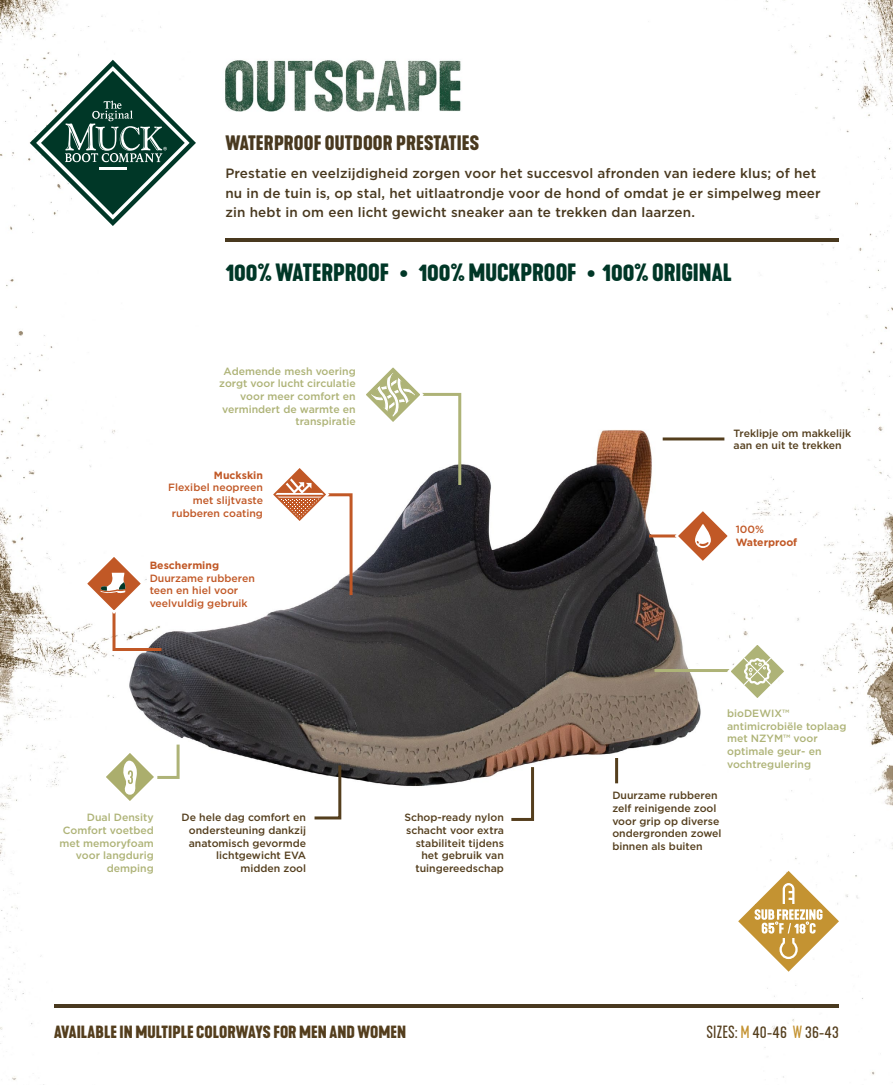
<style>
.page{position:relative;width:893px;height:1085px;background:#fff}
.page>*{position:absolute;margin:0;border:0;box-sizing:border-box;transform-origin:0 0}
.t1{font:700 23.4px "Kapra Neue";color:#003727}
.t2{font:700 19.5px "Kapra Neue";letter-spacing:.01em;color:#49391f}
.t3{font:700 16.5px "Kapra Neue";color:#543e1d}
.t4{font:16.5px "Kapra Neue";letter-spacing:.01em;color:#543e1d}
.t5{font:500 13.5px/19.5px "Gotham";letter-spacing:.01em;color:#49391f}
.t6{font:500 10.5px/12.6px "Gotham";color:#543e1d}
.t7{font:500 10.5px/12.6px "Gotham";color:#aeb377;text-align:right}
.t8{font:500 10.5px/12.6px "Gotham";color:#c15826;text-align:right}
.t9{font:700 10.5px "Gotham";color:#c15826}
.s1{color:#c49332}
</style>
<div class="page">
<img style="left:0;top:0;width:893px;height:1083px">
<img style="left:28px;top:372px;width:738px;height:478px">
<svg style="left:738px;top:870px;width:101px;height:101px"></svg>
<svg style="left:111px;top:533px;width:574px;height:119px"></svg>
<svg style="left:508px;top:754px;width:112px;height:68px"></svg>
<svg style="left:360px;top:362px;width:103px;height:126px"></svg>
<svg style="left:82px;top:551px;width:64px;height:64px"></svg>
<hr style="left:654px;top:669px;width:80px;height:3px;background:#aeb377">
<svg style="left:725px;top:639px;width:64px;height:64px"></svg>
<svg style="left:673px;top:506px;width:60px;height:60px"></svg>
<svg style="left:312px;top:762px;width:31px;height:58px"></svg>
<svg style="left:101px;top:741px;width:80px;height:65px"></svg>
<svg style="left:268px;top:463px;width:86px;height:135px"></svg>
<hr style="left:663px;top:437px;width:61px;height:3px;background:#543e1d">
<svg style="left:30px;top:60px;width:166px;height:166px"></svg>
<hr style="left:225px;top:238px;width:614px;height:4px;background:#49391f">
<img style="left:220px;top:54px;width:463px;height:63px">
<hr style="left:54px;top:1004px;width:785px;height:3px;background:#49391f">
<h2 class="t2" style="left:225px;top:130px;width:255px">WATERPROOF OUTDOOR PRESTATIES</h2>
<p class="t5" style="left:225px;top:163px;width:597px">Prestatie en veelzijdigheid zorgen voor het succesvol afronden van iedere klus; of het nu in de tuin is, op stal, het uitlaatrondje voor de hond of omdat je er simpelweg meer zin hebt in om een licht gewicht sneaker aan te trekken dan laarzen.</p>
<h1 class="t1" style="left:225px;top:257px;width:508px">100% WATERPROOF • 100% MUCKPROOF • 100% ORIGINAL</h1>
<p class="t7" style="left:219px;top:364px;width:138px">Ademende mesh voering zorgt voor lucht circulatie voor meer comfort en vermindert de warmte en transpiratie</p>
<p class="t9" style="left:214px;top:468px;width:51px">Muckskin</p>
<p class="t8" style="left:168px;top:481px;width:96px">Flexibel neopreen met slijtvaste rubberen coating</p>
<p class="t9" style="left:150px;top:558px;width:71px">Bescherming</p>
<p class="t8" style="left:150px;top:571px;width:107px;text-align:left">Duurzame rubberen teen en hiel voor veelvuldig gebruik</p>
<p class="t7" style="left:59px;top:811px;width:96px">Dual Density<br>Comfort voetbed met memoryfoam voor langdurig demping</p>
<p class="t6" style="left:182px;top:811px;width:126px;text-align:right">De hele dag comfort en ondersteuning dankzij anatomisch gevormde lichtgewicht EVA midden zool</p>
<p class="t6" style="left:404px;top:811px;width:101px;text-align:right">Schop-ready nylon schacht voor extra stabiliteit tijdens het gebruik van tuingereedschap</p>
<p class="t6" style="left:733px;top:426px;width:119px">Treklipje om makkelijk aan en uit te trekken</p>
<p class="t8" style="left:736px;top:523px;width:30px">100%</p>
<p class="t9" style="left:736px;top:535px;width:63px">Waterproof</p>
<p class="t7" style="left:727px;top:707px;width:121px;text-align:left">bioDEWIX™ antimicrobiële toplaag met NZYM™ voor optimale geur- en vochtregulering</p>
<p class="t6" style="left:612px;top:789px;width:111px">Duurzame rubberen zelf reinigende zool voor grip op diverse ondergronden zowel binnen als buiten</p>
<h3 class="t3" style="left:54px;top:1021px;width:354px">AVAILABLE IN MULTIPLE COLORWAYS FOR MEN AND WOMEN</h3>
<h3 class="t4" style="left:707px;top:1022px;width:134px">SIZES: <span class="s1">M</span> 40-46 <span class="s1">W</span> 36-43</h3>
</div>
